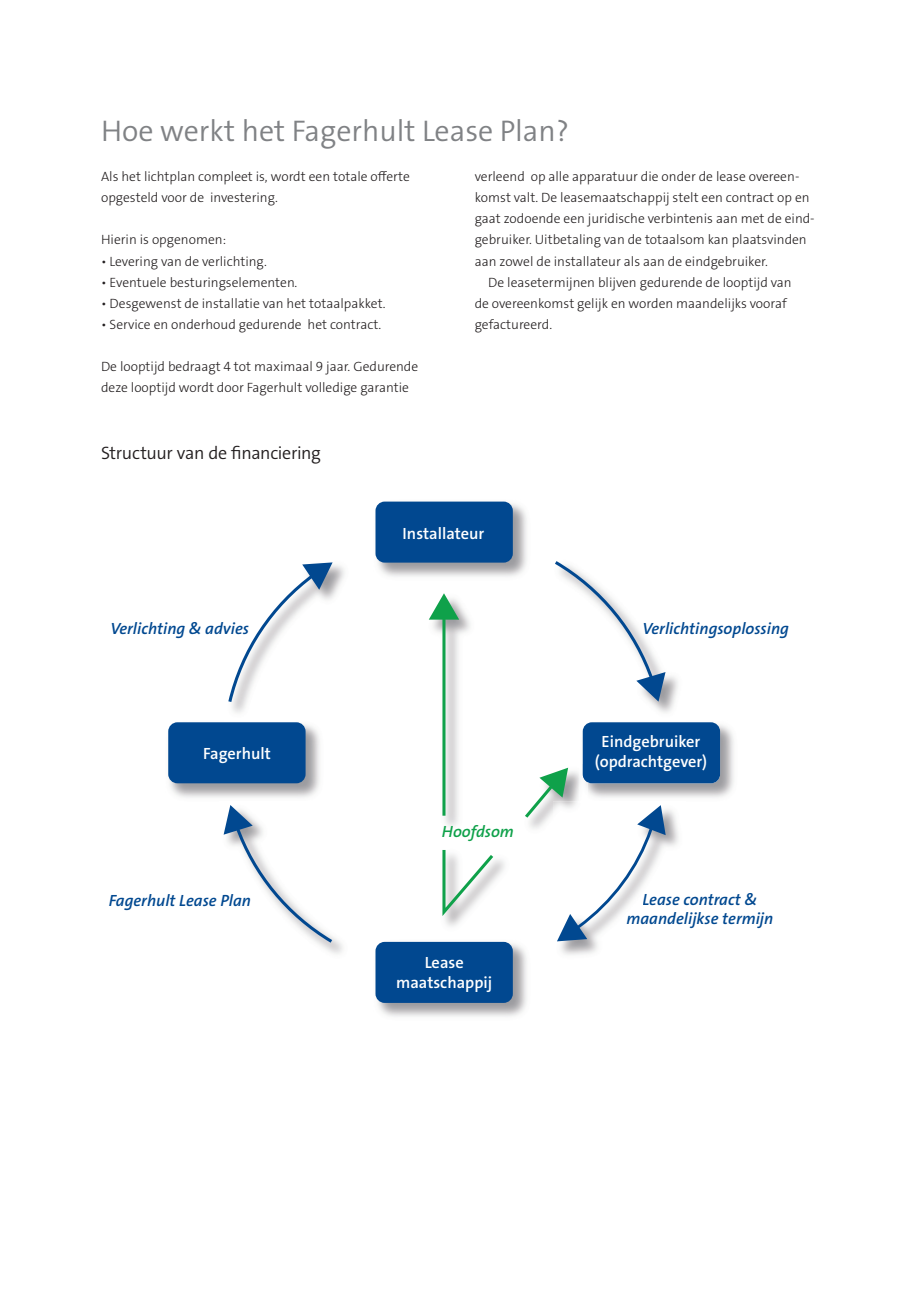
<style>
.page{position:relative;width:919px;height:1289px;background:#fff}
.page>*{position:absolute;margin:0;border:0;box-sizing:border-box;transform-origin:0 0}
.Headline{font:30px "Fagerhult The Sans LT4";color:#808285}
.sub-heading{font:18px "Fagerhult The Sans LT4";letter-spacing:-.02em;color:#231f20}
.t1{font:italic 16.35px/19.6px "Fagerhult The Sans LT6";color:#014890;text-align:center}
.t2{font:16.35px/19.6px "Fagerhult The Sans LT6";color:#fff;text-align:center}
.t3{font:italic 16.35px "Fagerhult The Sans LT6";color:#0fa14a}
.Body_Copy{font:13.5px/21px "Fagerhult The Sans LT3";color:#231f20}
</style>
<div class="page">
<img style="left:376px;top:503px;width:151px;height:74px">
<div style="left:375px;top:501px;width:138px;height:61px;background:#014890;border-radius:9px"></div>
<img style="left:375px;top:943px;width:152px;height:74px">
<div style="left:375px;top:941px;width:138px;height:61px;background:#014890;border-radius:9px"></div>
<img style="left:665px;top:723px;width:69px;height:75px">
<div style="left:582px;top:722px;width:138px;height:61px;background:#014890;border-radius:9px"></div>
<img style="left:168px;top:722px;width:152px;height:76px">
<div style="left:168px;top:722px;width:137px;height:61px;background:#014890;border-radius:9px"></div>
<img style="left:232px;top:562px;width:113px;height:151px">
<svg style="left:228px;top:562px;width:104px;height:140px"></svg>
<img style="left:316px;top:936px;width:27px;height:18px">
<svg style="left:223px;top:805px;width:109px;height:137px"></svg>
<img style="left:649px;top:672px;width:29px;height:41px">
<svg style="left:555px;top:561px;width:110px;height:140px"></svg>
<svg style="left:442px;top:850px;width:51px;height:66px"></svg>
<img style="left:428px;top:603px;width:42px;height:224px">
<svg style="left:429px;top:593px;width:30px;height:222px"></svg>
<img style="left:557px;top:809px;width:122px;height:146px">
<img style="left:665px;top:892px;width:14px;height:13px">
<img style="left:665px;top:912px;width:14px;height:16px">
<svg style="left:525px;top:767px;width:140px;height:174px"></svg>
<p class="Headline" style="left:101px;top:112px;width:469px">Hoe werkt het Fagerhult Lease Plan?</p>
<p class="Body_Copy" style="left:474px;top:166px;width:341px">verleend op alle apparatuur die onder de lease overeen&shy;komst valt. De leasemaatschappij stelt een contract op en gaat zodoende een juridische verbintenis aan met de eind&shy;gebruiker. Uitbetaling van de totaalsom kan plaatsvinden aan zowel de installateur als aan de eindgebruiker.</p>
<p class="Body_Copy" style="left:474px;top:271px;width:318px;text-indent:14px">De leasetermijnen blijven gedurende de looptijd van de overeenkomst gelijk en worden maandelijks vooraf gefactureerd.</p>
<p class="Body_Copy" style="left:101px;top:166px;width:310px">Als het lichtplan compleet is, wordt een totale offerte opgesteld voor de investering.</p>
<p class="Body_Copy" style="left:101px;top:229px;width:127px">Hierin is opgenomen:</p>
<p class="Body_Copy" style="left:101px;top:250px;width:167px">• Levering van de verlichting.</p>
<p class="Body_Copy" style="left:101px;top:271px;width:198px">• Eventuele besturingselementen.</p>
<p class="Body_Copy" style="left:101px;top:292px;width:286px">• Desgewenst de installatie van het totaalpakket.</p>
<p class="Body_Copy" style="left:101px;top:313px;width:282px">• Service en onderhoud gedurende het contract.</p>
<p class="Body_Copy" style="left:101px;top:355px;width:319px">De looptijd bedraagt 4 tot maximaal 9 jaar. Gedurende deze looptijd wordt door Fagerhult volledige garantie</p>
<p class="sub-heading" style="left:101px;top:441px;width:221px">Structuur van de financiering</p>
<p class="t2" style="left:402px;top:524px;width:83px">Installateur</p>
<p class="t1" style="left:110px;top:619px;width:140px">Verlichting &amp; advies</p>
<p class="t1" style="left:642px;top:619px;width:148px">Verlichtingsoplossing</p>
<p class="t2" style="left:203px;top:744px;width:69px">Fagerhult</p>
<p class="t1" style="left:109px;top:891px;width:144px">Fagerhult Lease Plan</p>
<p class="t3" style="left:442px;top:825px;width:73px">Hoofdsom</p>
<p class="t2" style="left:396px;top:953px;width:97px">Lease maatschappij</p>
<p class="t2" style="left:594px;top:733px;width:114px">Eindgebruiker (opdrachtgever)</p>
<p class="t1" style="left:626px;top:891px;width:148px">Lease contract &amp; maandelijkse termijn</p>
</div>
